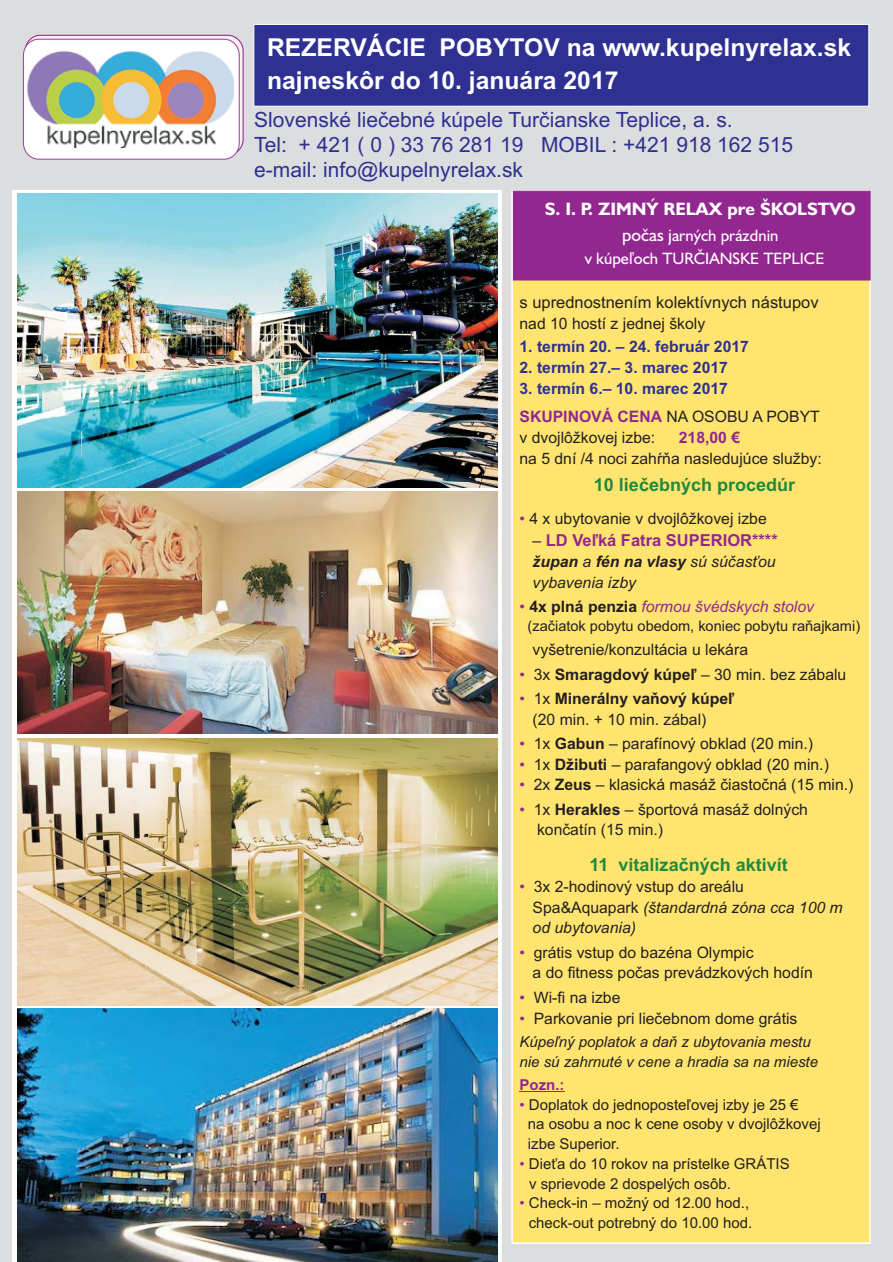
<style>
.page{position:relative;width:893px;height:1262px;background:#fff}
.page>*{position:absolute;margin:0;border:0;box-sizing:border-box;transform-origin:0 0}
.t1{font:700 24.75px/33.2px "Arial";color:#fff}
.t2{font:21px/24.9px "Arial";color:#2e3092}
.t3{font:700 18px "Arial";color:#218a3c}
.t4{font:700 18px "Humanist 521 BT";color:#fff}
.t5{font:16.5px/23.7px "Humanist 521 BT";color:#fff;text-align:center}
.t6{font:16.5px "Arial";color:#231f20}
.t7{font:700 16.5px "Arial";color:#91278f}
.t8{font:16.5px "Arial";color:#fff}
.t9{font:15.75px/20.7px "Arial";color:#231f20}
.t10{font:700 15.75px/20.7px "Arial";color:#2e3092}
.t11{font:italic 15.75px "Arial";color:#91278f}
.t12{font:italic 15.75px/20.7px "Arial";color:#231f20;text-align:center}
.t13{font:italic 700 15.75px "Arial";color:#231f20}
.t14{font:15.75px/20.7px "Arial";color:#91278f}
.t15{font:700 15.75px "Arial";color:#91278f}
.t16{font:15px/19.8px "Arial";color:#231f20}
.t17{font:italic 15px/19.8px "Arial";color:#231f20}
.t18{font:700 15px "Arial";color:#91278f}
.t19{font:14.55px "Arial";color:#231f20}
.s1{font-size:18px}
.s2{font-weight:700;color:#91278f}
.s3{color:#91278f}
.s4{font-weight:400;font-size:15.75px;color:#231f20}
.s5{font-weight:400}
.s6{font-weight:700;font-style:normal;color:#231f20}
.s7{font-weight:700}
.s8{font-style:italic}
</style>
<div class="page">
<div style="left:0;top:0;width:892px;height:1262px;background:#dcddde"></div>
<svg style="left:12px;top:190px;width:489px;height:1072px"></svg>
<div style="left:511px;top:190px;width:359px;height:1053px;background:#ffe570;border:1px solid #fff"></div>
<div style="left:513px;top:191px;width:357px;height:89px;background:#91278f;border:1px solid #91278f"></div>
<hr style="left:519px;top:1091px;width:45px;height:1px;background:#91278f">
<div style="left:253px;top:24px;width:616px;height:83px;background:#2e3092;border:1px solid #fff"></div>
<img style="left:17px;top:1008px;width:480px;height:253px">
<img style="left:17px;top:491px;width:481px;height:242px">
<img style="left:17px;top:738px;width:480px;height:267px">
<img style="left:17px;top:193px;width:481px;height:295px">
<svg style="left:25px;top:35px;width:219px;height:120px"></svg>
<div style="left:23px;top:39px;width:217px;height:121px;background:#fff;border:1px solid #a34a8f;border-radius:16px"></div>
<img style="left:28px;top:51px;width:205px;height:96px">
<h1 class="t1" style="left:267px;top:33px;width:585px">REZERVÁCIE POBYTOV na www.kupelnyrelax.sk najneskôr do 10. januára 2017</h1>
<h2 class="t2" style="left:254px;top:109px;width:540px">Slovenské liečebné kúpele Turčianske Teplice, a. s.<br>Tel: + 421 ( 0 ) 33 76 281 19 MOBIL : +421 918 162 515 e-mail: info@kupelnyrelax.sk</h2>
<p class="t4" style="left:545px;top:203px;width:312px">S. I. P. ZIMNÝ RELAX pre ŠKOLSTVO</p>
<p class="t5" style="left:584px;top:223px;width:241px"><span class="s1">počas j</span>arných prázdnin<br>v kúpe och TURČIANSKE TEPLICE</p>
<p class="t8" style="left:629px;top:253px;width:6px">ľ</p>
<p class="t6" style="left:519px;top:296px;width:300px">s uprednostnením kolektívnych nástupov</p>
<p class="t9" style="left:519px;top:315px;width:187px">nad 10 hostí z jednej školy</p>
<p class="t10" style="left:519px;top:338px;width:231px">1. termín 20. 24. február 2017</p>
<p class="t10" style="left:519px;top:358px;width:210px">2. termín 27. 3. marec 2017</p>
<p class="t10" style="left:519px;top:379px;width:210px">3. termín 6. 10. marec 2017</p>
<p class="t10" style="left:611px;top:338px;width:15px">– –</p>
<p class="t10" style="left:602px;top:379px;width:10px">–</p>
<p class="t9" style="left:519px;top:408px;width:304px"><span class="s2">SKUPINOVÁ CENA</span> NA OSOBU A POBYT v dvojlôžkovej izbe:<br>na 5 dní /4 noci zahŕňa nasledujúce služby:</p>
<p class="t15" style="left:679px;top:432px;width:63px">218,00 €</p>
<p class="t3" style="left:594px;top:478px;width:203px">10 liečebných procedúr</p>
<p class="t9" style="left:519px;top:510px;width:249px"><span class="s3">•</span> 4 x ubytovanie v dvojlôžkovej izbe</p>
<p class="t7" style="left:532px;top:534px;width:247px"><span class="s4">–</span> LD Veľká Fatra SUPERIOR****</p>
<p class="t13" style="left:532px;top:555px;width:244px">župan fén na vlasy <span class="s5">sú súčasťou</span></p>
<p class="t12" style="left:532px;top:551px;width:105px">a<br>vybavenia izby</p>
<p class="t11" style="left:519px;top:597px;width:296px">• <span class="s6">4x plná penzia</span> formou švédskych stolov</p>
<p class="t19" style="left:527px;top:621px;width:334px">(začiatok pobytu obedom, koniec pobytu raňajkami)</p>
<p class="t14" style="left:519px;top:663px;width:7px;line-height:24.3px">• •</p>
<p class="t14" style="left:519px;top:734px;width:7px;text-align:justify">• • •</p>
<p class="t14" style="left:519px;top:800px;width:7px">•</p>
<p class="t14" style="left:519px;top:877px;width:7px">•</p>
<p class="t14" style="left:519px;top:943px;width:7px">•</p>
<p class="t14" style="left:519px;top:988px;width:7px">• •</p>
<p class="t9" style="left:532px;top:639px;width:315px;line-height:24.3px">vyšetrenie/konzultácia u lekára<br>3x <span class="s7">Smaragdový kúpeľ</span> – 30 min. bez zábalu<br>1x <span class="s7">Minerálny vaňový kúpeľ</span></p>
<p class="t9" style="left:532px;top:708px;width:282px;line-height:24.3px">(20 min. + 10 min. zábal)<br>1x <span class="s7">Gabun</span> – parafínový obklad (20 min.)</p>
<p class="t9" style="left:533px;top:755px;width:321px">1x <span class="s7">Džibuti</span> – parafangový obklad (20 min.)<br>2x <span class="s7">Zeus</span> – klasická masáž čiastočná (15 min.)</p>
<p class="t9" style="left:533px;top:800px;width:276px">1x <span class="s7">Herakles</span> – športová masáž dolných končatín (15 min.)</p>
<p class="t3" style="left:589px;top:857px;width:200px">11 vitalizačných aktivít</p>
<p class="t9" style="left:532px;top:877px;width:311px">3x 2-hodinový vstup do areálu<br>Spa&amp;Aquapark <span class="s8">(štandardná zóna cca 100 m</span></p>
<p class="t9" style="left:532px;top:943px;width:282px">grátis vstup do bazéna Olympic<br>a do fitness počas prevádzkových hodín</p>
<p class="t9" style="left:533px;top:988px;width:265px">Wi-fi na izbe<br>Parkovanie pri liečebnom dome grátis</p>
<p class="t12" style="left:532px;top:917px;width:105px">od ubytovania)</p>
<p class="t17" style="left:519px;top:1031px;width:300px">Kúpeľný poplatok a daň z ubytovania mestu nie sú zahrnuté v cene a hradia sa na mieste</p>
<p class="t16" style="left:528px;top:1095px;width:294px;text-indent:-8px"><span class="s3">•</span> Doplatok do jednoposteľovej izby je 25 €<br>na osobu a noc k cene osoby v dvojlôžkovej izbe Superior.</p>
<p class="t16" style="left:529px;top:1155px;width:262px;text-indent:-10px"><span class="s3">•</span> Dieťa do 10 rokov na prístelke GRÁTIS v sprievode 2 dospelých osôb.</p>
<p class="t16" style="left:519px;top:1194px;width:234px;text-align:right"><span class="s3">•</span> Check-in – možný od 12.00 hod., check-out potrebný do 10.00 hod.</p>
<p class="t18" style="left:519px;top:1079px;width:46px">Pozn.:</p>
</div>
